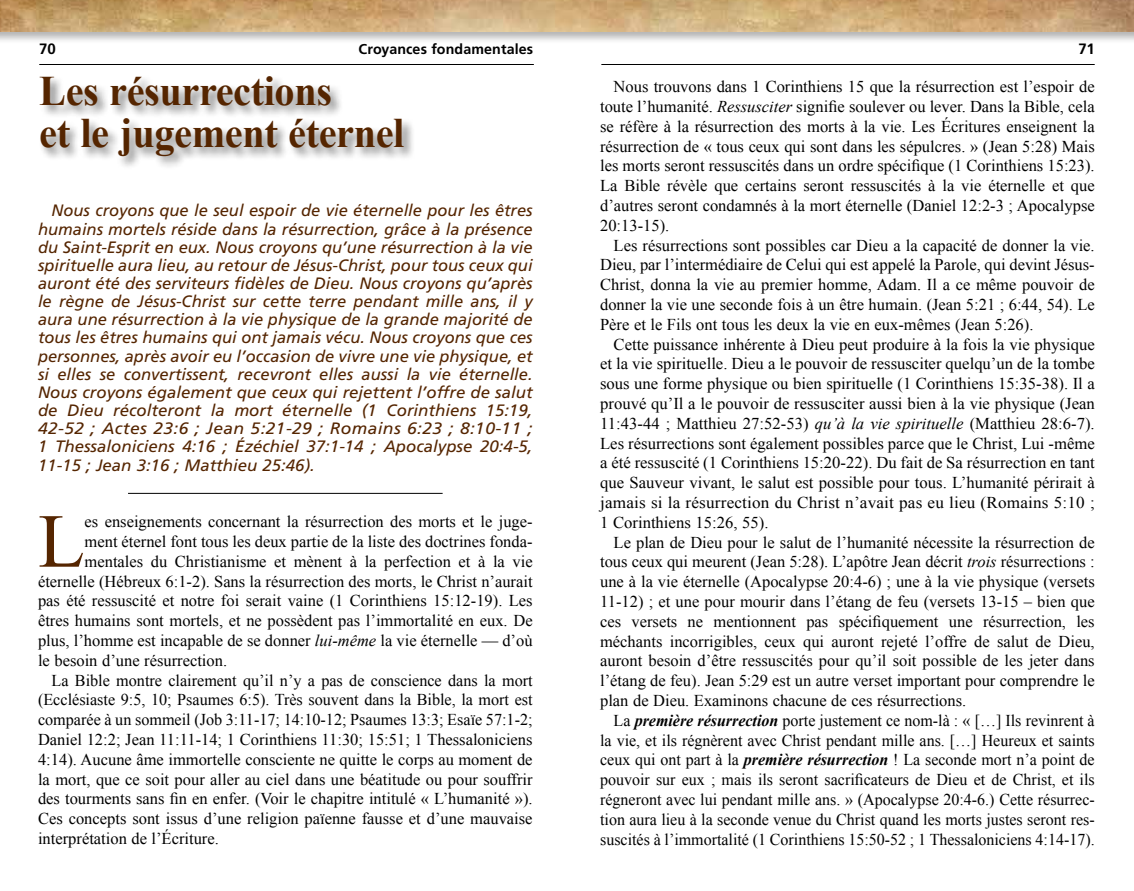
<style>
.page{position:relative;width:1134px;height:891px;background:#fff}
.page>*{position:absolute;margin:0;border:0;box-sizing:border-box;transform-origin:0 0}
.t1{font:76.35px "Times New Roman";color:#552500}
.t2{font:700 42px/42px "Times New Roman";letter-spacing:-.01em;color:#552500;scale:.96 1}
.t3{font:16.5px/19.8px "Times New Roman";color:#000;text-align:justify}
.t4{font:italic 16.5px/18.1px "Frutiger";color:#552500;text-align:justify}
.t5{font:700 15px "Frutiger";color:#000}
.t6{font:700 14.25px "Frutiger";letter-spacing:.01em;color:#000}
.s1{font-style:italic}
.s2{font-weight:700;font-style:italic}
</style>
<div class="page">
<hr style="left:39px;top:64px;width:495px;height:1px;background:#000">
<hr style="left:601px;top:64px;width:494px;height:1px;background:#000">
<div style="left:0;top:0;width:1134px;height:44px;background:#000;opacity:.3"></div>
<img style="left:0;top:0;width:1134px;height:31px">
<hr style="left:128px;top:493px;width:315px;height:1px;background:#000">
<div style="left:39px;top:75px;width:378px;height:95px;background:#000;opacity:.5"></div>
<p class="t5" style="left:39px;top:40px;width:18px">70</p>
<p class="t6" style="left:359px;top:41px;width:176px">Croyances fondamentales</p>
<p class="t5" style="left:1078px;top:40px;width:18px">71</p>
<h2 class="t2" style="left:39px;top:68px;width:382px">Les résurrections<br>et le jugement éternel</h2>
<p class="t4" style="left:38px;top:202px;width:496px;text-indent:14px">Nous croyons que le seul espoir de vie éternelle pour les êtres humains mortels réside dans la résurrection, grâce à la présence du Saint-Esprit en eux. Nous croyons qu’une résurrection à la vie spirituelle aura lieu, au retour de Jésus-Christ, pour tous ceux qui auront été des serviteurs fidèles de Dieu. Nous croyons qu’après le règne de Jésus-Christ sur cette terre pendant mille ans, il y aura une résurrection à la vie physique de la grande majorité de tous les êtres humains qui ont jamais vécu. Nous croyons que ces personnes, après avoir eu l’occasion de vivre une vie physique, et si elles se convertissent, recevront elles aussi la vie éternelle.<br>Nous croyons également que ceux qui rejettent l’offre de salut de Dieu récolteront la mort éternelle (1 Corinthiens 15:19, 42-52 ; Actes 23:6 ; Jean 5:21-29 ; Romains 6:23 ; 8:10-11 ; 1 Thessaloniciens 4:16 ; Ézéchiel 37:1-14 ; Apocalypse 20:4-5, 11-15 ; Jean 3:16 ; Matthieu 25:46).</p>
<h1 class="t1" style="left:38px;top:487px;width:48px">L</h1>
<p class="t3" style="left:85px;top:511px;width:450px">es enseignements concernant la résurrection des morts et le juge-</p>
<p class="t3" style="left:85px;top:531px;width:449px">ment éternel font tous les deux partie de la liste des doctrines fonda-</p>
<p class="t3" style="left:85px;top:551px;width:450px">mentales du Christianisme et mènent à la perfection et à la vie</p>
<p class="t3" style="left:38px;top:571px;width:496px">éternelle (Hébreux 6:1-2). Sans la résurrection des morts, le Christ n’aurait</p>
<p class="t3" style="left:38px;top:590px;width:496px">pas été ressuscité et notre foi serait vaine (1 Corinthiens 15:12-19). Les</p>
<p class="t3" style="left:38px;top:610px;width:496px">êtres humains sont mortels, et ne possèdent pas l’immortalité en eux. De</p>
<p class="t3" style="left:38px;top:630px;width:496px">plus, l’homme est incapable de se donner <span class="s1">lui-même</span> la vie éternelle — d’où</p>
<p class="t3" style="left:38px;top:650px;width:191px">le besoin d’une résurrection.</p>
<p class="t3" style="left:52px;top:670px;width:483px">La Bible montre clairement qu’il n’y a pas de conscience dans la mort</p>
<p class="t3" style="left:38px;top:689px;width:496px">(Ecclésiaste 9:5, 10; Psaumes 6:5). Très souvent dans la Bible, la mort est</p>
<p class="t3" style="left:38px;top:709px;width:496px">comparée à un sommeil (Job 3:11-17; 14:10-12; Psaumes 13:3; Esaïe 57:1-2;</p>
<p class="t3" style="left:38px;top:729px;width:496px">Daniel 12:2; Jean 11:11-14; 1 Corinthiens 11:30; 15:51; 1 Thessaloniciens</p>
<p class="t3" style="left:38px;top:749px;width:496px">4:14). Aucune âme immortelle consciente ne quitte le corps au moment de</p>
<p class="t3" style="left:38px;top:769px;width:496px">la mort, que ce soit pour aller au ciel dans une béatitude ou pour souffrir</p>
<p class="t3" style="left:38px;top:788px;width:496px">des tourments sans fin en enfer. (Voir le chapitre intitulé « L’humanité »).</p>
<p class="t3" style="left:38px;top:808px;width:496px">Ces concepts sont issus d’une religion païenne fausse et d’une mauvaise</p>
<p class="t3" style="left:38px;top:828px;width:182px">interprétation de l’Écriture.</p>
<p class="t3" style="left:600px;top:76px;width:496px;text-indent:13px">Nous trouvons dans 1 Corinthiens 15 que la résurrection est l’espoir de toute l’humanité. <span class="s1">Ressusciter</span> signifie soulever ou lever. Dans la Bible, cela se réfère à la résurrection des morts à la vie. Les Écritures enseignent la résurrection de « tous ceux qui sont dans les sépulcres. » (Jean 5:28) Mais les morts seront ressuscités dans un ordre spécifique (1 Corinthiens 15:23).<br>La Bible révèle que certains seront ressuscités à la vie éternelle et que d’autres seront condamnés à la mort éternelle (Daniel 12:2-3 ; Apocalypse 20:13-15).</p>
<p class="t3" style="left:600px;top:235px;width:496px;text-indent:13px">Les résurrections sont possibles car Dieu a la capacité de donner la vie.<br>Dieu, par l’intermédiaire de Celui qui est appelé la Parole, qui devint Jésus-Christ, donna la vie au premier homme, Adam. Il a ce même pouvoir de donner la vie une seconde fois à un être humain. (Jean 5:21 ; 6:44, 54). Le Père et le Fils ont tous les deux la vie en eux-mêmes (Jean 5:26).</p>
<p class="t3" style="left:600px;top:334px;width:496px;text-indent:14px">Cette puissance inhérente à Dieu peut produire à la fois la vie physique et la vie spirituelle. Dieu a le pouvoir de ressusciter quelqu’un de la tombe sous une forme physique ou bien spirituelle (1 Corinthiens 15:35-38). Il a prouvé qu’Il a le pouvoir de ressusciter aussi bien à la vie physique (Jean 11:43-44 ; Matthieu 27:52-53) <span class="s1">qu’à la vie spirituelle</span> (Matthieu 28:6-7).<br>Les résurrections sont également possibles parce que le Christ, Lui -même a été ressuscité (1 Corinthiens 15:20-22). Du fait de Sa résurrection en tant que Sauveur vivant, le salut est possible pour tous. L’humanité périrait à jamais si la résurrection du Christ n’avait pas eu lieu (Romains 5:10 ; 1 Corinthiens 15:26, 55).</p>
<p class="t3" style="left:600px;top:532px;width:496px;text-indent:13px">Le plan de Dieu pour le salut de l’humanité nécessite la résurrection de tous ceux qui meurent (Jean 5:28). L’apôtre Jean décrit <span class="s1">trois</span> résurrections : une à la vie éternelle (Apocalypse 20:4-6) ; une à la vie physique (versets 11-12) ; et une pour mourir dans l’étang de feu (versets 13-15 – bien que ces versets ne mentionnent pas spécifiquement une résurrection, les méchants incorrigibles, ceux qui auront rejeté l’offre de salut de Dieu, auront besoin d’être ressuscités pour qu’il soit possible de les jeter dans l’étang de feu). Jean 5:29 est un autre verset important pour comprendre le plan de Dieu. Examinons chacune de ces résurrections.</p>
<p class="t3" style="left:600px;top:710px;width:496px;text-indent:14px">La <span class="s2">première résurrection</span> porte justement ce nom-là : « […] Ils revinrent à la vie, et ils régnèrent avec Christ pendant mille ans. […] Heureux et saints ceux qui ont part à la <span class="s2">première résurrection</span> ! La seconde mort n’a point de pouvoir sur eux ; mais ils seront sacrificateurs de Dieu et de Christ, et ils régneront avec lui pendant mille ans. » (Apocalypse 20:4-6.) Cette résurrec&shy;tion aura lieu à la seconde venue du Christ quand les morts justes seront res&shy;suscités à l’immortalité (1 Corinthiens 15:50-52 ; 1 Thessaloniciens 4:14-17).</p>
</div>
